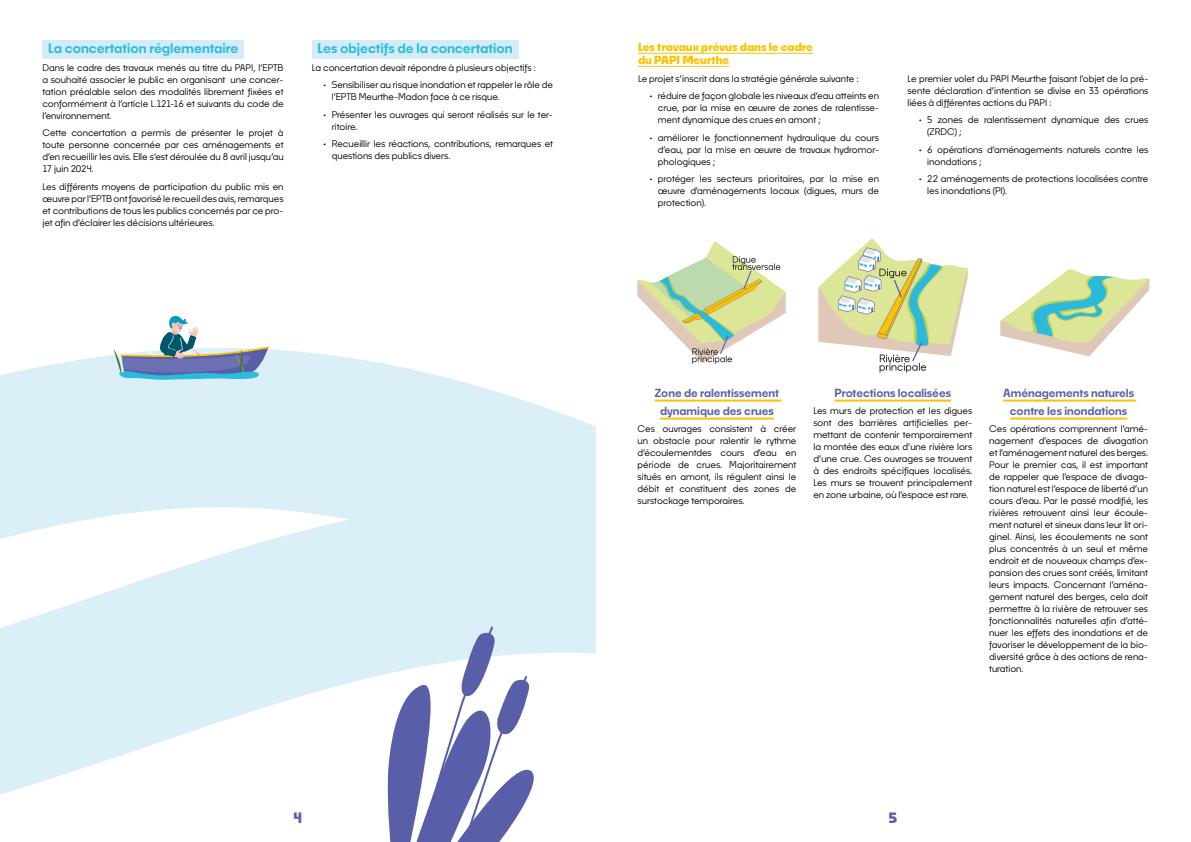
<style>
.page{position:relative;width:1191px;height:842px;background:#fff}
.page>*{position:absolute;margin:0;border:0;box-sizing:border-box;transform-origin:0 0}
.t1{font:700 14px "Noka";color:#585fa8}
._02-Inter{font:600 13px "Noka";color:#2abbdd}
.Titreschema{font:600 11px/18px "Noka";color:#585fa8;text-align:center}
._03-Inter2-jaune{font:700 11px/13px "Noka";color:#fdc300}
.TexteCourant{font:500 9px/12px "Noka";color:#000;text-align:justify}
</style>
<div class="page">
<hr style="left:638px;top:53px;width:175px;height:1px;background:#fdc300">
<hr style="left:638px;top:66px;width:91px;height:1px;background:#fdc300">
<img style="left:637px;top:241px;width:149px;height:123px">
<img style="left:818px;top:238px;width:150px;height:135px">
<img style="left:1000px;top:269px;width:150px;height:88px">
<hr style="left:655px;top:400px;width:126px;height:2px;background:#fdc300">
<hr style="left:660px;top:418px;width:114px;height:2px;background:#fdc300">
<hr style="left:834px;top:400px;width:117px;height:2px;background:#fdc300">
<hr style="left:1003px;top:400px;width:133px;height:2px;background:#fdc300">
<hr style="left:1010px;top:418px;width:117px;height:2px;background:#fdc300">
<div style="left:43px;top:40px;width:201px;height:18px;background:#d3ecf7"></div>
<div style="left:312px;top:40px;width:206px;height:18px;background:#d3ecf7"></div>
<svg style="left:0;top:349px;width:595px;height:144px;background:#e0f1f8"></svg>
<svg style="left:0;top:493px;width:595px;height:302px;fill:#dbeff8"></svg>
<svg style="left:113px;top:316px;width:156px;height:64px"></svg>
<svg style="left:386px;top:626px;width:156px;height:216px"></svg>
<p class="_02-Inter" style="left:48px;top:40px;width:192px">La concertation réglementaire</p>
<p class="TexteCourant" style="left:43px;top:61px;width:242px">Dans le cadre des travaux menés au titre du PAPI, l’EPTB a souhaité associer le public en organisant une concer&shy;tation préalable selon des modalités librement fixées et conformément à l’article L.121-16 et suivants du code de l’environnement.</p>
<p class="TexteCourant" style="left:43px;top:127px;width:242px">Cette concertation a permis de présenter le projet à toute personne concernée par ces aménagements et d’en recueillir les avis. Elle s’est déroulée du 8 avril jusqu’au 17 juin 2024.</p>
<p class="TexteCourant" style="left:43px;top:180px;width:242px">Les différents moyens de participation du public mis en œuvre par l’EPTB ont favorisé le recueil des avis, remarques et contributions de tous les publics concernés par ce pro&shy;jet afin d’éclairer les décisions ultérieures.</p>
<p class="_02-Inter" style="left:317px;top:40px;width:196px">Les objectifs de la concertation</p>
<p class="TexteCourant" style="left:312px;top:61px;width:225px">La concertation devait répondre à plusieurs objectifs :</p>
<p class="TexteCourant" style="left:332px;top:79px;width:223px;text-indent:-9px">• Sensibiliser au risque inondation et rappeler le rôle de l’EPTB Meurthe-Madon face à ce risque.</p>
<p class="TexteCourant" style="left:332px;top:108px;width:223px;text-indent:-9px">• Présenter les ouvrages qui seront réalisés sur le ter&shy;ritoire.</p>
<p class="TexteCourant" style="left:332px;top:138px;width:223px;text-indent:-9px">• Recueillir les réactions, contributions, remarques et questions des publics divers.</p>
<p class="_03-Inter2-jaune" style="left:638px;top:40px;width:176px">Les travaux prévus dans le cadre du PAPI Meurthe</p>
<p class="TexteCourant" style="left:638px;top:72px;width:222px">Le projet s’inscrit dans la stratégie générale suivante :</p>
<p class="TexteCourant" style="left:658px;top:90px;width:223px;text-indent:-9px">• réduire de façon globale les niveaux d’eau atteints en crue, par la mise en œuvre de zones de ralentisse&shy;ment dynamique des crues en amont ;</p>
<p class="TexteCourant" style="left:658px;top:131px;width:223px;text-indent:-9px">• améliorer le fonctionnement hydraulique du cours d’eau, par la mise en œuvre de travaux hydromor&shy;phologiques ;</p>
<p class="TexteCourant" style="left:658px;top:173px;width:223px;text-indent:-9px">• protéger les secteurs prioritaires, par la mise en œuvre d’aménagements locaux (digues, murs de protection).</p>
<p class="TexteCourant" style="left:907px;top:72px;width:242px">Le premier volet du PAPI Meurthe faisant l’objet de la pré&shy;sente déclaration d’intention se divise en 33 opérations liées à différentes actions du PAPI :</p>
<p class="TexteCourant" style="left:927px;top:114px;width:223px;text-indent:-9px">• 5 zones de ralentissement dynamique des crues (ZRDC) ;</p>
<p class="TexteCourant" style="left:927px;top:143px;width:223px;text-indent:-9px">• 6 opérations d’aménagements naturels contre les inondations ;</p>
<p class="TexteCourant" style="left:927px;top:173px;width:223px;text-indent:-9px">• 22 aménagements de protections localisées contre les inondations (PI).</p>
<p class="Titreschema" style="left:655px;top:383px;width:126px">Zone de ralentissement dynamique des crues</p>
<p class="TexteCourant" style="left:637px;top:423px;width:160px">Ces ouvrages consistent à créer un obstacle pour ralentir le rythme d’écoulementdes cours d’eau en période de crues. Majoritairement situés en amont, ils régulent ainsi le débit et constituent des zones de surstockage temporaires.</p>
<p class="Titreschema" style="left:834px;top:383px;width:118px">Protections localisées</p>
<p class="TexteCourant" style="left:813px;top:405px;width:160px">Les murs de protection et les digues sont des barrières artificielles per&shy;mettant de contenir temporairement la montée des eaux d’une rivière lors d’une crue. Ces ouvrages se trouvent à des endroits spécifiques localisés.<br>Les murs se trouvent principalement en zone urbaine, où l’espace est rare.</p>
<p class="Titreschema" style="left:1003px;top:383px;width:132px">Aménagements naturels contre les inondations</p>
<p class="TexteCourant" style="left:989px;top:423px;width:160px">Ces opérations comprennent l’amé&shy;nagement d’espaces de divagation et l’aménagement naturel des berges.<br>Pour le premier cas, il est important de rappeler que l’espace de divaga&shy;tion naturel est l’espace de liberté d’un cours d’eau. Par le passé modifié, les rivières retrouvent ainsi leur écoule&shy;ment naturel et sineux dans leur lit ori&shy;ginel. Ainsi, les écoulements ne sont plus concentrés à un seul et même endroit et de nouveaux champs d’ex&shy;pansion des crues sont créés, limitant leurs impacts. Concernant l’aména&shy;gement naturel des berges, cela doit permettre à la rivière de retrouver ses fonctionnalités naturelles afin d’atté&shy;nuer les effets des inondations et de favoriser le développement de la bio&shy;diversité grâce à des actions de rena&shy;turation.</p>
<h1 class="t1" style="left:293px;top:809px;width:10px">4</h1>
<h1 class="t1" style="left:889px;top:809px;width:10px">5</h1>
</div>
